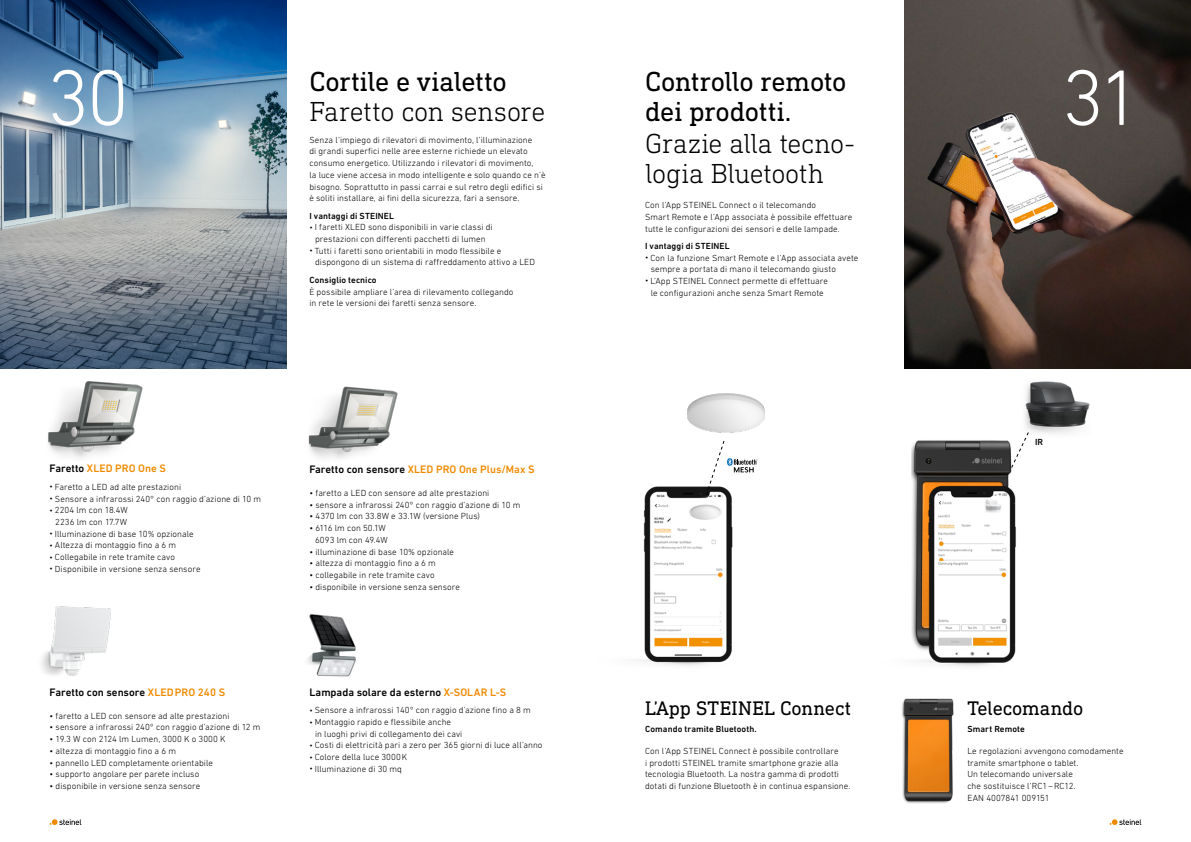
<style>
.page{position:relative;width:1191px;height:842px;background:#fff}
.page>*{position:absolute;margin:0;border:0;box-sizing:border-box;transform-origin:0 0}
.t1{font:300 80px "DIN Next W1 G";color:#fff}
.t2{font:300 28px/30px "DIN Next Slab Pro";letter-spacing:-.01em;color:#000}
.t3{font:28px/30px "DIN Next Slab Pro";letter-spacing:-.01em;color:#000}
.t4{font:20px "DIN Next Slab Pro";letter-spacing:-.005em;color:#000}
.t5{font:500 11px "DIN Next W1 G";color:#000}
.t6{font:500 11px "DIN Next W1 G";color:#ef8a00}
.t7{font:300 9px/11.7px "DIN Next W1 G";letter-spacing:.005em;color:#000}
.t8{font:500 9px "DIN Next W1 G";letter-spacing:.01em;color:#000}
.s1{font-size:8px}
.s2{color:#000}
.s3{color:#ef8a00}
</style>
<div class="page">
<svg style="left:50px;top:819px;width:31px;height:6px"></svg>
<svg style="left:1109px;top:819px;width:32px;height:6px"></svg>
<img style="left:905px;top:0;width:286px;height:369px">
<img style="left:0;top:0;width:286px;height:369px">
<img style="left:902px;top:726px;width:51px;height:77px">
<img style="left:635px;top:486px;width:98px;height:180px">
<img style="left:901px;top:438px;width:126px;height:288px">
<img style="left:687px;top:393px;width:78px;height:68px">
<img style="left:41px;top:606px;width:70px;height:70px">
<img style="left:48px;top:381px;width:95px;height:77px">
<img style="left:308px;top:386px;width:90px;height:73px">
<img style="left:1007px;top:354px;width:102px;height:84px">
<svg style="left:706px;top:440px;width:51px;height:55px"></svg>
<img style="left:307px;top:614px;width:49px;height:63px">
<h1 class="t1" style="left:47px;top:52px;width:84px">30</h1>
<h1 class="t1" style="left:1061px;top:52px;width:81px">31</h1>
<h2 class="t3" style="left:309px;top:66px;width:199px">Cortile e vialetto</h2>
<h2 class="t2" style="left:309px;top:96px;width:237px">Faretto con sensore</h2>
<p class="t7" style="left:309px;top:134px;width:238px">Senza l’impiego di rilevatori di movimento, l’illuminazione<br>di grandi superfici nelle aree esterne richiede un elevato consumo energetico. Utilizzando i rilevatori di movimento,<br>la luce viene accesa in modo intelligente e solo quando ce n’è bisogno. Soprattutto in passi carrai e sul retro degli edifici si è soliti installare, ai fini della sicurezza, fari a sensore.</p>
<p class="t8" style="left:309px;top:210px;width:86px">I vantaggi di STEINEL</p>
<p class="t7" style="left:309px;top:221px;width:185px;text-align:center"><span class="s1">•</span> I faretti XLED sono disponibili in varie classi di prestazioni con differenti pacchetti di lumen</p>
<p class="t7" style="left:315px;top:245px;width:221px;text-indent:-6px"><span class="s1">•</span> Tutti i faretti sono orientabili in modo flessibile e dispongono di un sistema di raffreddamento attivo a LED</p>
<p class="t8" style="left:309px;top:275px;width:69px">Consiglio tecnico</p>
<p class="t7" style="left:309px;top:286px;width:205px">È possibile ampliare l’area di rilevamento collegando in rete le versioni dei faretti senza sensore.</p>
<h2 class="t3" style="left:645px;top:66px;width:203px">Controllo remoto dei prodotti.</h2>
<h2 class="t2" style="left:645px;top:128px;width:211px">Grazie alla tecno&shy;logia Bluetooth</h2>
<p class="t7" style="left:645px;top:199px;width:209px">Con l’App STEINEL Connect o il telecomando<br>Smart Remote e l’App associata è possibile effettuare tutte le configurazioni dei sensori e delle lampade.</p>
<p class="t8" style="left:645px;top:241px;width:86px">I vantaggi di STEINEL</p>
<p class="t7" style="left:651px;top:252px;width:209px;text-indent:-6px"><span class="s1">•</span> Con la funzione Smart Remote e l’App associata avete sempre a portata di mano il telecomando giusto</p>
<p class="t7" style="left:645px;top:275px;width:184px;text-align:center"><span class="s1">•</span> L’App STEINEL Connect permette di effettuare le configurazioni anche senza Smart Remote</p>
<p class="t6" style="left:50px;top:462px;width:118px"><span class="s2">Faretto</span> XLED PRO One S</p>
<p class="t7" style="left:50px;top:481px;width:133px"><span class="s1">•</span> Faretto a LED ad alte prestazioni</p>
<p class="t7" style="left:50px;top:492px;width:213px"><span class="s1">•</span> Sensore a infrarossi 240° con raggio d’azione di 10 m</p>
<p class="t7" style="left:50px;top:504px;width:80px;text-align:center"><span class="s1">•</span> 2204 lm con 18.4W<br>2236 lm con 17.7W</p>
<p class="t7" style="left:50px;top:528px;width:146px"><span class="s1">•</span> Illuminazione di base 10% opzionale</p>
<p class="t7" style="left:50px;top:539px;width:128px"><span class="s1">•</span> Altezza di montaggio fino a 6 m</p>
<p class="t7" style="left:50px;top:551px;width:127px"><span class="s1">•</span> Collegabile in rete tramite cavo</p>
<p class="t7" style="left:50px;top:563px;width:152px"><span class="s1">•</span> Disponibile in versione senza sensore</p>
<p class="t5" style="left:50px;top:686px;width:177px">Faretto con sensore <span class="s3">XLEDPRO 240 S</span></p>
<p class="t7" style="left:50px;top:710px;width:181px">• faretto a LED con sensore ad alte prestazioni</p>
<p class="t7" style="left:50px;top:721px;width:212px">• sensore a infrarossi 240° con raggio d’azione di 12 m</p>
<p class="t7" style="left:50px;top:733px;width:177px">• 19.3 W con 2124 lm Lumen, 3000 K o 3000 K</p>
<p class="t7" style="left:50px;top:745px;width:128px">• altezza di montaggio fino a 6 m</p>
<p class="t7" style="left:50px;top:756px;width:165px">• pannello LED completamente orientabile</p>
<p class="t7" style="left:50px;top:768px;width:151px">• supporto angolare per parete incluso</p>
<p class="t7" style="left:50px;top:780px;width:152px">• disponibile in versione senza sensore</p>
<p class="t6" style="left:309px;top:463px;width:227px"><span class="s2">Faretto con sensore</span> XLED PRO One Plus/Max S</p>
<p class="t7" style="left:309px;top:487px;width:181px">• faretto a LED con sensore ad alte prestazioni</p>
<p class="t7" style="left:309px;top:499px;width:213px">• sensore a infrarossi 240° con raggio d’azione di 10 m</p>
<p class="t7" style="left:309px;top:510px;width:172px">• 4370 lm con 33.8W e 33.1W (versione Plus)</p>
<p class="t7" style="left:309px;top:522px;width:80px;text-align:right">• 6116 lm con 50.1W<br>6093 lm con 49.4W</p>
<p class="t7" style="left:309px;top:546px;width:146px">• illuminazione di base 10% opzionale</p>
<p class="t7" style="left:309px;top:557px;width:128px">• altezza di montaggio fino a 6 m</p>
<p class="t7" style="left:309px;top:569px;width:127px">• collegabile in rete tramite cavo</p>
<p class="t7" style="left:309px;top:581px;width:152px">• disponibile in versione senza sensore</p>
<p class="t5" style="left:309px;top:686px;width:198px">Lampada solare da esterno <span class="s3">X-SOLAR L-S</span></p>
<p class="t7" style="left:309px;top:704px;width:223px"><span class="s1">•</span> Sensore a infrarossi 140° con raggio d’azione fino a 8 m</p>
<p class="t7" style="left:315px;top:716px;width:149px;text-indent:-6px"><span class="s1">•</span> Montaggio rapido e flessibile anche<br>in luoghi privi di collegamento dei cavi</p>
<p class="t7" style="left:309px;top:739px;width:235px"><span class="s1">•</span> Costi di elettricità pari a zero per 365 giorni di luce all’anno</p>
<p class="t7" style="left:309px;top:751px;width:99px"><span class="s1">•</span> Colore della luce 3000K</p>
<p class="t7" style="left:309px;top:763px;width:94px"><span class="s1">•</span> Illuminazione di 30 mq</p>
<h3 class="t4" style="left:645px;top:696px;width:207px">L’App STEINEL Connect</h3>
<p class="t8" style="left:645px;top:724px;width:113px">Comando tramite Bluetooth.</p>
<p class="t8" style="left:1035px;top:437px;width:10px">IR</p>
<h3 class="t4" style="left:967px;top:696px;width:117px">Telecomando</h3>
<p class="t8" style="left:967px;top:724px;width:59px">Smart Remote</p>
<p class="t7" style="left:645px;top:745px;width:207px">Con l’App STEINEL Connect è possibile controllare<br>i prodotti STEINEL tramite smartphone grazie alla tecnologia Bluetooth. La nostra gamma di prodotti dotati di funzione Bluetooth è in continua espansione.</p>
<p class="t7" style="left:967px;top:745px;width:158px">Le regolazioni avvengono comodamente tramite smartphone o tablet.<br>Un telecomando universale<br>che sostituisce l’RC1–RC12.<br>EAN 4007841 009151</p>
</div>
